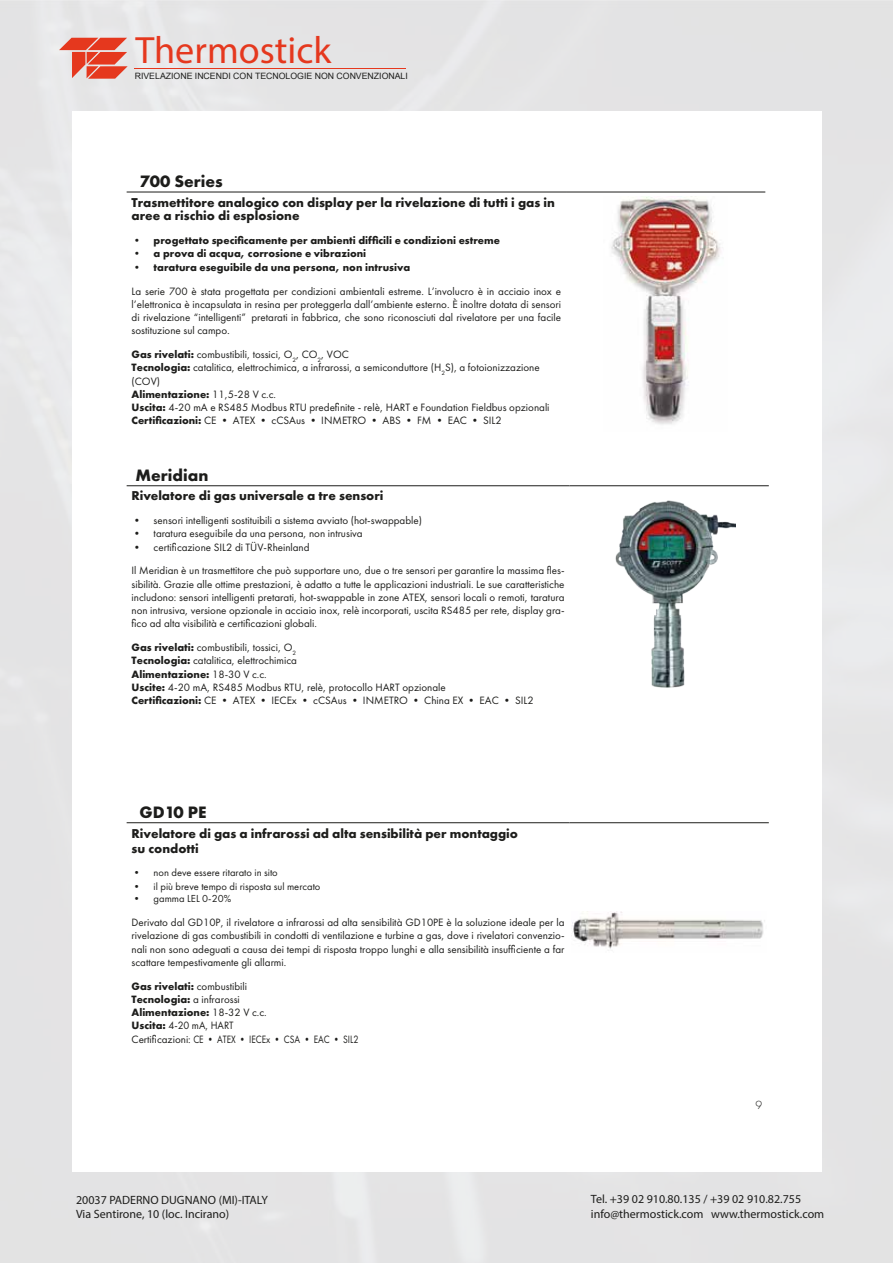
<style>
.page{position:relative;width:893px;height:1263px;background:#fff}
.page>*{position:absolute;margin:0;border:0;box-sizing:border-box;transform-origin:0 0}
.t1{font:38.1px "Myriad Pro";color:#e5381e}
.t2{font:700 17.1px "Futura PT";color:#1d1d1b}
.t3{font:700 13.35px/13.4px "Futura PT";color:#1d1d1b}
.t4{font:300 12.3px "Futura PT";color:#1d1d1b}
.t5{font:12px/14.4px "Myriad Pro";color:#1d1d1b}
.t6{font:11.1px/13.2px "Futura PT";color:#1d1d1b}
.t7{font:700 11.1px "Futura PT";color:#1d1d1b}
.t8{font:10.5px "Futura PT";color:#1d1d1b}
.t9{font:8.7px "Arial";color:#1d1d1b}
.s1{font-weight:700}
</style>
<div class="page">
<hr style="left:134px;top:68px;width:272px;height:1px;background:#e5381e">
<svg style="left:59px;top:38px;width:69px;height:41px;background:#e57c6c"></svg>
<hr style="left:127px;top:485px;width:442px;height:1px;background:#1d1d1b">
<hr style="left:569px;top:485px;width:200px;height:1px;background:#1d1d1b">
<img style="left:615px;top:500px;width:121px;height:188px">
<hr style="left:127px;top:192px;width:439px;height:1px;background:#1d1d1b">
<hr style="left:566px;top:192px;width:199px;height:1px;background:#1d1d1b">
<img style="left:611px;top:197px;width:110px;height:228px">
<hr style="left:127px;top:822px;width:442px;height:1px;background:#1d1d1b">
<hr style="left:569px;top:822px;width:200px;height:1px;background:#1d1d1b">
<img style="left:572px;top:912px;width:193px;height:39px">
<h1 class="t1" style="left:135px;top:27px;width:197px">Thermostick</h1>
<p class="t9" style="left:135px;top:70px;width:275px">RIVELAZIONE INCENDI CON TECNOLOGIE NON CONVENZIONALI</p>
<h2 class="t2" style="left:140px;top:170px;width:85px">700 Series</h2>
<p class="t3" style="left:132px;top:196px;width:425px">Trasmettitore analogico con display per la rivelazione di tutti i gas in aree a rischio di esplosione</p>
<p class="t7" style="left:132px;top:233px;width:370px">• progettato specificamente per ambienti difficili e condizioni estreme</p>
<p class="t7" style="left:132px;top:247px;width:236px">• a prova di acqua, corrosione e vibrazioni</p>
<p class="t7" style="left:132px;top:260px;width:280px">• taratura eseguibile da una persona, non intrusiva</p>
<p class="t6" style="left:132px;top:284px;width:431px;text-align:justify">La serie 700 è stata progettata per condizioni ambientali estreme. L’involucro è in acciaio inox e l’elettronica è incapsulata in resina per proteggerla dall’ambiente esterno. È inoltre dotata di sensori di rivelazione “intelligenti” pretarati in fabbrica, che sono riconosciuti dal rivelatore per una facile sostituzione sul campo.</p>
<p class="t6" style="left:132px;top:348px;width:420px"><span class="s1">Gas rivelati:</span> combustibili, tossici, O<sub>2</sub>, CO<sub>2</sub>, VOC<br><span class="s1">Tecnologia:</span> catalitica, elettrochimica, a infrarossi, a semiconduttore (H<sub>2</sub>S), a fotoionizzazione (COV)<br><span class="s1">Alimentazione:</span> 11,5-28 V c.c.<br><span class="s1">Uscita:</span> 4-20 mA e RS485 Modbus RTU predefinite - relè, HART e Foundation Fieldbus opzionali <span class="s1">Certificazioni:</span> CE • ATEX • cCSAus • INMETRO • ABS • FM • EAC • SIL2</p>
<h2 class="t2" style="left:136px;top:464px;width:74px">Meridian</h2>
<p class="t3" style="left:132px;top:489px;width:253px">Rivelatore di gas universale a tre sensori</p>
<p class="t6" style="left:132px;top:514px;width:292px">• sensori intelligenti sostituibili a sistema avviato (hot-swappable)</p>
<p class="t6" style="left:132px;top:527px;width:233px">• taratura eseguibile da una persona, non intrusiva</p>
<p class="t6" style="left:132px;top:535px;width:435px;line-height:23.7px">• certificazione SIL2 di TÜV-Rheinland<br>Il Meridian è un trasmettitore che può supportare uno, due o tre sensori per garantire la massima fles-</p>
<p class="t6" style="left:132px;top:577px;width:435px;text-align:justify">sibilità. Grazie alle ottime prestazioni, è adatto a tutte le applicazioni industriali. Le sue caratteristiche includono: sensori intelligenti pretarati, hot-swappable in zone ATEX, sensori locali o remoti, taratura non intrusiva, versione opzionale in acciaio inox, relè incorporati, uscita RS485 per rete, display gra&shy;fico ad alta visibilità e certificazioni globali.</p>
<p class="t6" style="left:132px;top:641px;width:404px"><span class="s1">Gas rivelati:</span> combustibili, tossici, O<sub>2<br></sub><span class="s1">Tecnologia:</span> catalitica, elettrochimica<br><span class="s1">Alimentazione:</span> 18-30 V c.c.<br><span class="s1">Uscite:</span> 4-20 mA, RS485 Modbus RTU, relè, protocollo HART opzionale<br><span class="s1">Certificazioni:</span> CE • ATEX • IECEx • cCSAus • INMETRO • China EX • EAC • SIL2</p>
<h2 class="t2" style="left:140px;top:801px;width:68px">GD10 PE</h2>
<p class="t3" style="left:132px;top:826px;width:388px;line-height:14.7px">Rivelatore di gas a infrarossi ad alta sensibilità per montaggio su condotti</p>
<p class="t8" style="left:132px;top:867px;width:148px">• non deve essere ritarato in sito</p>
<p class="t8" style="left:132px;top:880px;width:190px">• il più breve tempo di risposta sul mercato</p>
<p class="t8" style="left:132px;top:892px;width:101px">• gamma LEL 0-20%</p>
<p class="t6" style="left:132px;top:916px;width:434px;text-align:justify">Derivato dal GD10P, il rivelatore a infrarossi ad alta sensibilità GD10PE è la soluzione ideale per la rivelazione di gas combustibili in condotti di ventilazione e turbine a gas, dove i rivelatori convenzio&shy;nali non sono adeguati a causa dei tempi di risposta troppo lunghi e alla sensibilità insufficiente a far scattare tempestivamente gli allarmi.</p>
<p class="t6" style="left:132px;top:979px;width:229px"><span class="s1">Gas rivelati:</span> combustibili<br><span class="s1">Tecnologia:</span> a infrarossi<br><span class="s1">Alimentazione:</span> 18-32 V c.c.<br><span class="s1">Uscita:</span> 4-20 mA, HART<br>Certificazioni: CE • ATEX • IECEx • CSA • EAC • SIL2</p>
<p class="t4" style="left:756px;top:1098px;width:8px">9</p>
<p class="t5" style="left:76px;top:1192px;width:194px">20037 PADERNO DUGNANO (MI)-ITALY<br>Via Sentirone, 10 (loc. Incirano)</p>
<p class="t5" style="left:591px;top:1192px;width:235px">Tel. +39 02 910.80.135 / +39 02 910.82.755 info@thermostick.com www.thermostick.com</p>
</div>
